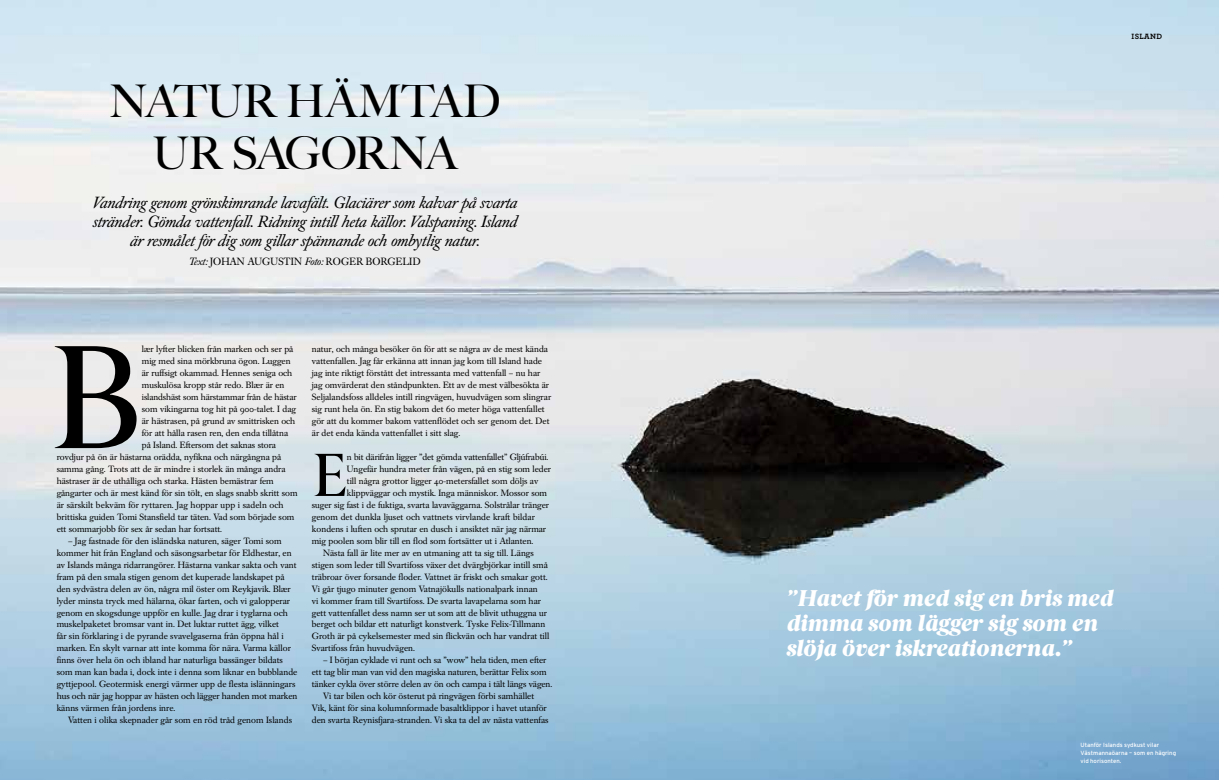
<style>
.page{position:relative;width:1219px;height:780px;background:#fff}
.page>*{position:absolute;margin:0;border:0;box-sizing:border-box;transform-origin:0 0}
.t1{font:500 147.6px "Berlingske Serif";color:#000}
.t2{font:500 61px "Berlingske Serif";color:#000}
.t3{font:45px/52px "Caslon Lgt Rubrik";letter-spacing:-.01em;color:#000;text-align:center}
.t4{font:italic 900 23px/25px "Berlingske Serif";letter-spacing:.01em;color:#fff}
.t5{font:italic 16px/19px "Casbu Lige";letter-spacing:-.01em;color:#000;text-align:center}
.t6{font:10.4px "Casbu Lige";letter-spacing:.01em;color:#000}
.t7{font:9px/12px "Casbu Lige";letter-spacing:.005em;color:#000}
.t8{font:700 8px "Archer";letter-spacing:.05em;color:#000}
.t9{font:6px/8px "Interstate RES";color:#fff}
.s1{font-style:italic}
</style>
<div class="page">
<img style="left:0;top:0;width:1219px;height:780px">
<h3 class="t3" style="left:109px;top:76px;width:393px">NATUR HÄMTAD<br>UR SAGORNA</h3>
<h3 class="t5" style="left:92px;top:193px;width:426px">Vandring genom grönskimrande lavafält. Glaciärer som kalvar på svarta stränder. Gömda vattenfall. Ridning intill heta källor. Valspaning. Island är resmålet för dig som gillar spännande och ombytlig natur.</h3>
<p class="t6" style="left:189px;top:255px;width:233px"><span class="s1">Text:</span> JOHAN AUGUSTIN <span class="s1">Foto:</span> ROGER BORGELID</p>
<h1 class="t1" style="left:49px;top:278px;width:94px">B</h1>
<p class="t7" style="left:142px;top:343px;width:153px">lær lyfter blicken från marken och ser på</p>
<p class="t7" style="left:142px;top:355px;width:150px">mig med sina mörkbruna ögon. Luggen</p>
<p class="t7" style="left:142px;top:367px;width:152px">är ruffsigt okammad. Hennes seniga och</p>
<p class="t7" style="left:142px;top:379px;width:144px">muskulösa kropp står redo. Blær är en</p>
<p class="t7" style="left:142px;top:391px;width:156px">islandshäst som härstammar från de hästar</p>
<p class="t7" style="left:142px;top:403px;width:156px">som vikingarna tog hit på 900-talet. I dag</p>
<p class="t7" style="left:142px;top:415px;width:155px">är hästrasen, på grund av smittrisken och</p>
<p class="t7" style="left:142px;top:427px;width:148px">för att hålla rasen ren, den enda tillåtna</p>
<p class="t7" style="left:142px;top:439px;width:136px">på Island. Eftersom det saknas stora</p>
<p class="t7" style="left:57px;top:451px;width:226px">rovdjur på ön är hästarna orädda, nyfikna och närgångna på</p>
<p class="t7" style="left:57px;top:463px;width:230px">samma gång. Trots att de är mindre i storlek än många andra</p>
<p class="t7" style="left:57px;top:475px;width:219px">hästraser är de uthålliga och starka. Hästen bemästrar fem</p>
<p class="t7" style="left:57px;top:487px;width:242px">gångarter och är mest känd för sin tölt, en slags snabb skritt som</p>
<p class="t7" style="left:57px;top:499px;width:228px">är särskilt bekväm för ryttaren. Jag hoppar upp i sadeln och</p>
<p class="t7" style="left:57px;top:511px;width:239px">brittiska guiden Tomi Stansfield tar täten. Vad som började som</p>
<p class="t7" style="left:57px;top:523px;width:167px">ett sommarjobb för sex år sedan har fortsatt.</p>
<p class="t7" style="left:57px;top:535px;width:242px;text-indent:11px">– Jag fastnade för den isländska naturen, säger Tomi som kommer hit från England och säsongsarbetar för Eldhestar, en av Islands många ridarrangörer. Hästarna vankar sakta och vant fram på den smala stigen genom det kuperade landskapet på den sydvästra delen av ön, några mil öster om Reykjavik. Blær lyder minsta tryck med hälarna, ökar farten, och vi galopperar genom en skogsdunge uppför en kulle. Jag drar i tyglarna och muskelpaketet bromsar vant in. Det luktar ruttet ägg, vilket<br>får sin förklaring i de pyrande svavelgaserna från öppna hål i marken. En skylt varnar att inte komma för nära. Varma källor finns över hela ön och ibland har naturliga bassänger bildats som man kan bada i, dock inte i denna som liknar en bubblande gyttjepool. Geotermisk energi värmer upp de flesta islänningars hus och när jag hoppar av hästen och lägger handen mot marken känns värmen från jordens inre.</p>
<p class="t7" style="left:68px;top:714px;width:225px">Vatten i olika skepnader går som en röd tråd genom Islands</p>
<p class="t7" style="left:312px;top:343px;width:241px">natur, och många besöker ön för att se några av de mest kända vattenfallen. Jag får erkänna att innan jag kom till Island hade jag inte riktigt förstått det intressanta med vattenfall – nu har jag omvärderat den ståndpunkten. Ett av de mest välbesökta är Seljalandsfoss alldeles intill ringvägen, huvudvägen som slingrar sig runt hela ön. En stig bakom det 60 meter höga vattenfallet gör att du kommer bakom vattenflödet och ser genom det. Det är det enda kända vattenfallet i sitt slag.</p>
<h2 class="t2" style="left:312px;top:426px;width:37px">E</h2>
<p class="t7" style="left:347px;top:451px;width:203px">n bit därifrån ligger ”det gömda vattenfallet” Gljúfrabúi.</p>
<p class="t7" style="left:347px;top:463px;width:206px">Ungefär hundra meter från vägen, på en stig som leder</p>
<p class="t7" style="left:347px;top:475px;width:193px">till några grottor ligger 40-metersfallet som döljs av</p>
<p class="t7" style="left:347px;top:487px;width:202px">klippväggar och mystik. Inga människor. Mossor som</p>
<p class="t7" style="left:312px;top:499px;width:239px">suger sig fast i de fuktiga, svarta lavaväggarna. Solstrålar tränger</p>
<p class="t7" style="left:312px;top:511px;width:225px">genom det dunkla ljuset och vattnets virvlande kraft bildar</p>
<p class="t7" style="left:312px;top:523px;width:236px">kondens i luften och sprutar en dusch i ansiktet när jag närmar</p>
<p class="t7" style="left:312px;top:535px;width:223px">mig poolen som blir till en flod som fortsätter ut i Atlanten.</p>
<p class="t7" style="left:323px;top:547px;width:212px">Nästa fall är lite mer av en utmaning att ta sig till. Längs</p>
<p class="t7" style="left:312px;top:558px;width:238px">stigen som leder till Svartifoss växer det dvärgbjörkar intill små</p>
<p class="t7" style="left:312px;top:570px;width:237px">träbroar över forsande floder. Vattnet är friskt och smakar gott.</p>
<p class="t7" style="left:312px;top:582px;width:227px">Vi går tjugo minuter genom Vatnajökulls nationalpark innan</p>
<p class="t7" style="left:312px;top:594px;width:231px">vi kommer fram till Svartifoss. De svarta lavapelarna som har</p>
<p class="t7" style="left:312px;top:606px;width:237px">gett vattenfallet dess namn ser ut som att de blivit uthuggna ur</p>
<p class="t7" style="left:312px;top:618px;width:235px">berget och bildar ett naturligt konstverk. Tyske Felix-Tillmann</p>
<p class="t7" style="left:312px;top:630px;width:239px">Groth är på cykelsemester med sin flickvän och har vandrat till</p>
<p class="t7" style="left:312px;top:642px;width:105px">Svartifoss från huvudvägen.</p>
<p class="t7" style="left:323px;top:654px;width:225px">– I början cyklade vi runt och sa ”wow” hela tiden, men efter</p>
<p class="t7" style="left:312px;top:666px;width:236px">ett tag blir man van vid den magiska naturen, berättar Felix som</p>
<p class="t7" style="left:312px;top:678px;width:242px">tänker cykla över större delen av ön och campa i tält längs vägen.</p>
<p class="t7" style="left:323px;top:690px;width:213px">Vi tar bilen och kör österut på ringvägen förbi samhället</p>
<p class="t7" style="left:312px;top:702px;width:236px">Vik, känt för sina kolumnformade basaltklippor i havet utanför</p>
<p class="t7" style="left:312px;top:714px;width:238px">den svarta Reynisfjara-stranden. Vi ska ta del av nästa vattenfas</p>
<p class="t8" style="left:1131px;top:30px;width:32px">ISLAND</p>
<h3 class="t4" style="left:787px;top:585px;width:328px">”Havet för med sig en bris med dimma som lägger sig som en slöja över iskreationerna.”</h3>
<p class="t9" style="left:1080px;top:740px;width:97px">Utanför Islands sydkust vilar<br>Västmannaöarna – som en hägring vid horisonten.</p>
</div>
